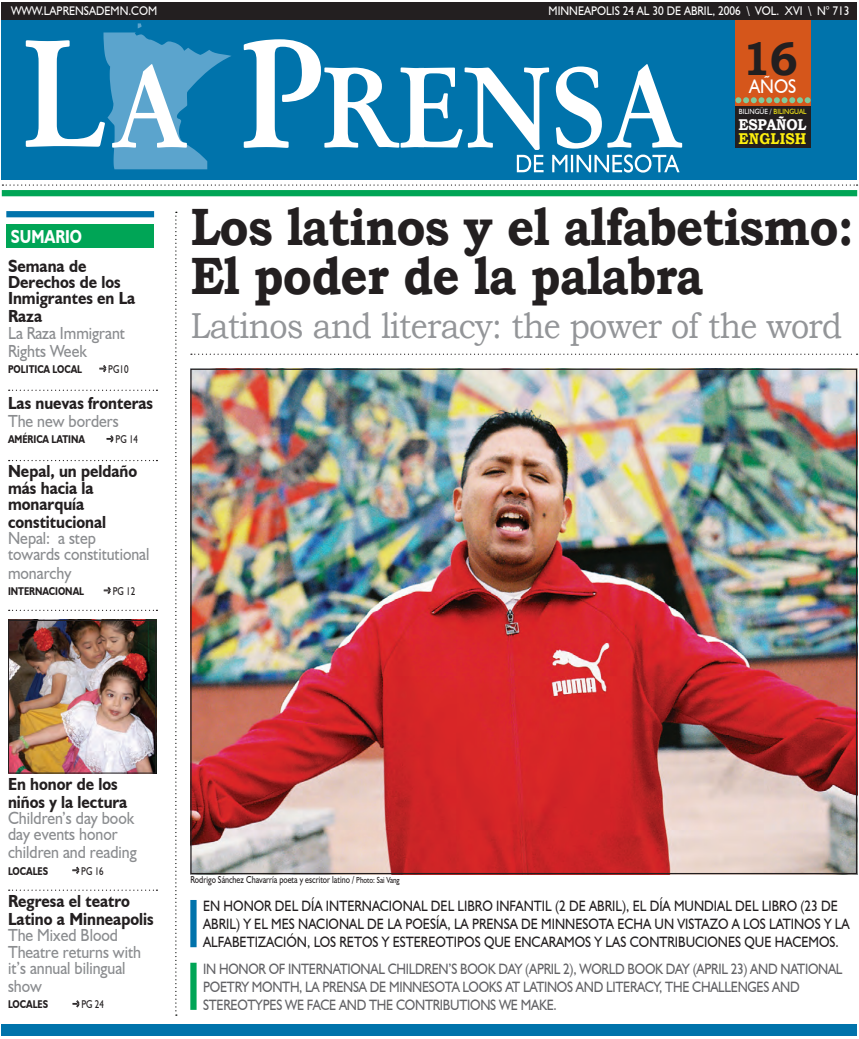
<style>
.page{position:relative;width:859px;height:1039px;background:#fff}
.page>*{position:absolute;margin:0;border:0;box-sizing:border-box;transform-origin:0 0}
.t1{font:700 52.5px/48.4px "Bookman Old Style";letter-spacing:-.02em;color:#231f20;scale:.9 1}
.t2{font:700 46.88px "Bookman Old Style";color:#231f20;scale:.9 1}
.t3{font:36px "Bookman Old Style";letter-spacing:-.02em;color:#939598;scale:.9 1}
.t4{font:19.75px "Humanist 521 BT";color:#fff;scale:.9 1}
.t5{font:700 18.75px "Humanist 521 BT";color:#fff;scale:.8 1}
.t6{font:17.5px/16.2px "Humanist 521 BT";color:#8a8c8f;scale:.9 1}
.t7{font:700 17.5px/16.2px "Humanist 521 BT";color:#231f20;scale:.9 1}
.t8{font:700 15.62px/14.4px "Bookman Old Style";letter-spacing:-.005em;color:#fff;scale:.9 1}
.t9{font:15px/18px "Humanist 521 BT";color:#231f20;scale:.87 1}
.t10{font:15px/18px "Humanist 521 BT";letter-spacing:-.02em;color:#636366;scale:.87 1}
.t11{font:12.5px "Humanist 521 BT";color:#fff;scale:.9 1}
.t12{font:700 11.25px "Humanist 521 BT";color:#231f20;scale:.8 1}
.t13{font:11.25px "Humanist 521 BT";color:#231f20;scale:.8 1}
.t14{font:10px "Humanist 521 BT";color:#231f20;scale:.8 1}
.t15{font:7.5px "Humanist 521 BT";color:#fff;scale:.9 1}
.s1{font-weight:700;color:#231f20}
.s2{font-weight:400;color:#8a8c8f}
.s3{color:#fff116}
.s4{color:#fff10e}
.s5{font-size:8.75px}
</style>
<div class="page">
<img style="left:192px;top:370px;width:663px;height:502px">
<div style="left:2px;top:18px;width:855px;height:162px;background:#0073ab"></div>
<svg style="left:244px;top:39px;width:438px;height:134px"></svg>
<svg style="left:26px;top:23px;width:205px;height:146px"></svg>
<svg style="left:2px;top:184px;width:855px;height:2px"></svg>
<div style="left:2px;top:190px;width:855px;height:6px;background:#00a556"></div>
<svg style="left:191px;top:353px;width:666px;height:2px"></svg>
<div style="left:2px;top:1024px;width:855px;height:12px;background:#0073ab"></div>
<div style="left:6px;top:211px;width:148px;height:6px;background:#0073ab"></div>
<svg style="left:99px;top:365px;width:8px;height:7px"></svg>
<svg style="left:9px;top:389px;width:148px;height:2px"></svg>
<svg style="left:106px;top:435px;width:8px;height:8px"></svg>
<svg style="left:9px;top:460px;width:148px;height:1px"></svg>
<svg style="left:104px;top:587px;width:7px;height:7px"></svg>
<svg style="left:9px;top:609px;width:148px;height:2px"></svg>
<img style="left:10px;top:622px;width:144px;height:149px">
<div style="left:8px;top:620px;width:148px;height:153px;border:1px solid #231f20"></div>
<svg style="left:72px;top:866px;width:8px;height:8px"></svg>
<svg style="left:9px;top:889px;width:148px;height:1px"></svg>
<svg style="left:72px;top:1000px;width:8px;height:7px"></svg>
<div style="left:6px;top:224px;width:148px;height:24px;background:#00a556"></div>
<div style="left:735px;top:19px;width:75px;height:87px;background:#d5561b"></div>
<div style="left:735px;top:106px;width:75px;height:41px;background:#231f20"></div>
<svg style="left:735px;top:97px;width:75px;height:6px"></svg>
<div style="left:2px;top:2px;width:855px;height:18px;background:#231f20"></div>
<div style="left:190px;top:900px;width:6px;height:47px;background:#0073ab"></div>
<div style="left:190px;top:962px;width:6px;height:47px;background:#00a556"></div>
<svg style="left:175px;top:212px;width:2px;height:803px"></svg>
<p class="t11" style="left:11px;top:3px;width:164px">WWW.LAPRENSADEMN.COM</p>
<p class="t11" style="left:548px;top:3px;width:336px">MINNEAPOLIS 24 AL 30 DE ABRIL, 2006 \ VOL. XVI \ N° 713</p>
<p class="t5" style="left:11px;top:225px;width:90px">SUMARIO</p>
<p class="t7" style="left:8px;top:257px;width:143px">Semana de<br>Derechos de los<br>Inmigrantes en La</p>
<p class="t6" style="left:8px;top:308px;width:131px"><span class="s1">Raza<br></span>La Raza Immigrant</p>
<p class="t6" style="left:8px;top:342px;width:89px">Rights Week</p>
<p class="t12" style="left:8px;top:362px;width:94px">POLITICA LOCAL</p>
<p class="t13" style="left:108px;top:362px;width:27px">PG10</p>
<p class="t7" style="left:8px;top:393px;width:163px;line-height:18px">Las nuevas fronteras<br><span class="s2">The new borders</span></p>
<p class="t12" style="left:8px;top:432px;width:98px">AMÉRICA LATINA</p>
<p class="t13" style="left:115px;top:432px;width:30px">PG 14</p>
<p class="t7" style="left:8px;top:463px;width:145px">Nepal, un peldaño más hacia la monarquía</p>
<p class="t6" style="left:8px;top:513px;width:159px"><span class="s1">constitucional<br></span>Nepal: a step towards constitutional</p>
<p class="t6" style="left:8px;top:564px;width:72px">monarchy</p>
<p class="t12" style="left:8px;top:584px;width:96px">INTERNACIONAL</p>
<p class="t13" style="left:113px;top:584px;width:30px">PG 12</p>
<p class="t2" style="left:742px;top:25px;width:62px">16</p>
<p class="t4" style="left:749px;top:74px;width:54px">AÑOS</p>
<p class="t15" style="left:739px;top:106px;width:77px">BILINGÜE / <span class="s3">BILINGUAL</span></p>
<p class="t8" style="left:738px;top:117px;width:77px">ESPAÑOL<br><span class="s4">ENGLISH</span></p>
<p class="t1" style="left:190px;top:203px;width:739px">Los latinos y el alfabetismo:<br>El poder de la palabra</p>
<p class="t3" style="left:191px;top:302px;width:725px">Latinos and literacy: the power of the word</p>
<p class="t7" style="left:8px;top:774px;width:134px;line-height:18px">En honor de los niños y la lectura</p>
<p class="t6" style="left:8px;top:809px;width:142px">Children’s day book day events honor</p>
<p class="t6" style="left:8px;top:844px;width:144px">children and reading</p>
<p class="t12" style="left:8px;top:863px;width:52px">LOCALES</p>
<p class="t13" style="left:81px;top:863px;width:30px">PG 16</p>
<p class="t7" style="left:8px;top:891px;width:163px;line-height:18px">Regresa el teatro<br>Latino a Minneapolis</p>
<p class="t6" style="left:8px;top:927px;width:149px">The Mixed Blood<br>Theatre returns with it’s annual bilingual</p>
<p class="t6" style="left:8px;top:977px;width:39px">show</p>
<p class="t12" style="left:8px;top:997px;width:52px">LOCALES</p>
<p class="t13" style="left:81px;top:997px;width:30px">PG 24</p>
<p class="t14" style="left:191px;top:873px;width:263px">Rodrigo Sánchez Chavarría poeta y escritor latino / <span class="s5">Photo: Sai Vang</span></p>
<p class="t9" style="left:203px;top:897px;width:744px">EN HONOR DEL DÍA INTERNACIONAL DEL LIBRO INFANTIL (2 DE ABRIL), EL DÍA MUNDIAL DEL LIBRO (23 DE<br>ABRIL) Y EL MES NACIONAL DE LA POESÍA, LA PRENSA DE MINNESOTA ECHA UN VISTAZO A LOS LATINOS Y LA<br>ALFABETIZACIÓN, LOS RETOS Y ESTEREOTIPOS QUE ENCARAMOS Y LAS CONTRIBUCIONES QUE HACEMOS.</p>
<p class="t10" style="left:203px;top:959px;width:736px">IN HONOR OF INTERNATIONAL CHILDREN’S BOOK DAY (APRIL 2), WORLD BOOK DAY (APRIL 23) AND NATIONAL<br>POETRY MONTH, LA PRENSA DE MINNESOTA LOOKS AT LATINOS AND LITERACY, THE CHALLENGES AND<br>STEREOTYPES WE FACE AND THE CONTRIBUTIONS WE MAKE.</p>
</div>
